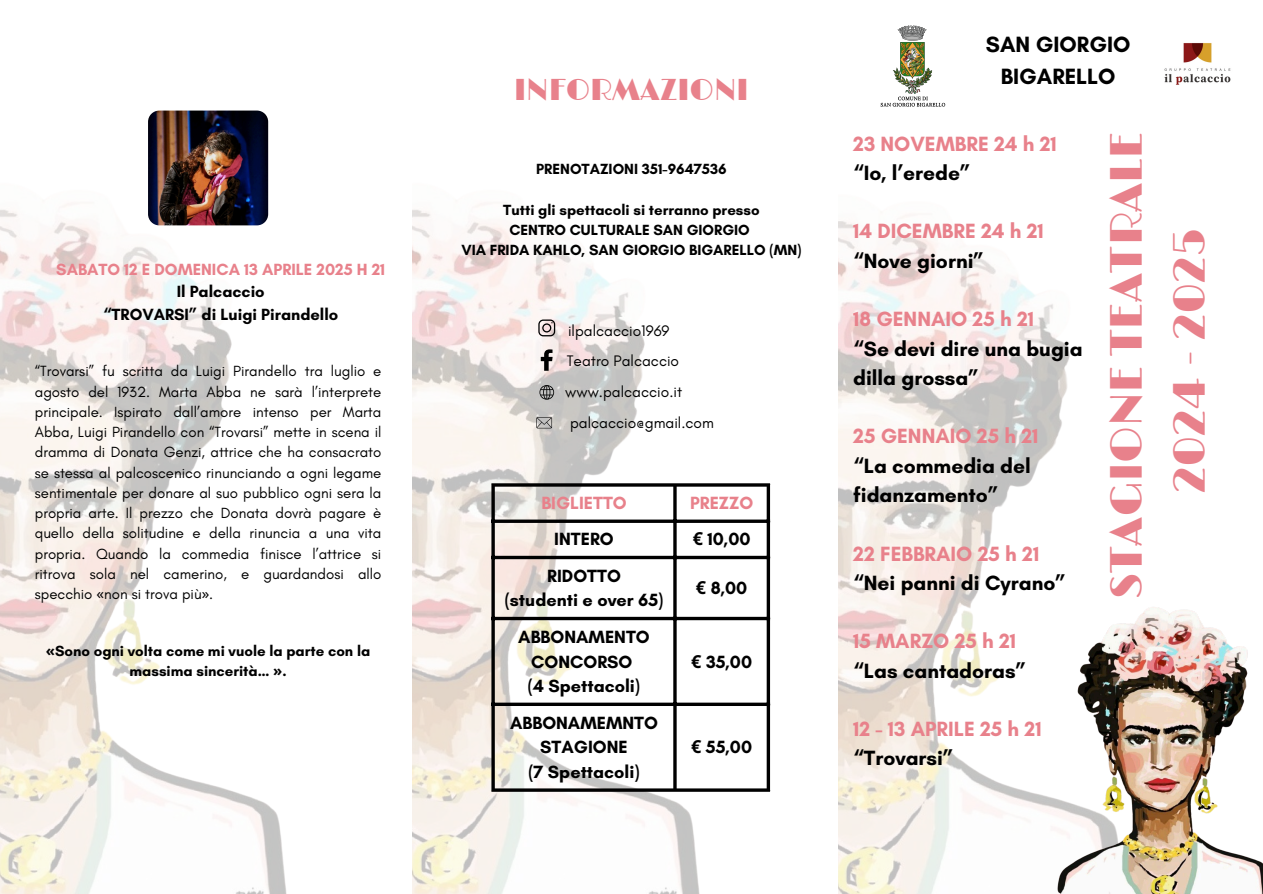
<style>
.page{position:relative;width:1263px;height:894px;background:#fff}
.page>*{position:absolute;margin:0;border:0;box-sizing:border-box;transform-origin:0 0}
.t1{font:45px/63px "Limelight";color:#e8818b;text-align:center}
.t2{font:30px "Limelight";color:#e8818b}
.t3{font:700 22.5px/31.5px "Glacial Indifference";color:#000;text-align:center}
.t4{font:700 21px/29.2px "Glacial Indifference";color:#000}
.t5{font:700 21px/29.2px "Glacial Indifference";color:#e8818b}
.t6{font:700 18px/24.8px "Glacial Indifference";color:#000;text-align:center}
.t7{font:700 18px "Glacial Indifference";color:#e8818b}
.t8{font:700 16.5px/22.5px "Glacial Indifference";color:#000;text-align:center}
.t9{font:15.45px "Glacial Indifference";color:#000}
.t10{font:15px/20.2px "Glacial Indifference";color:#000;text-align:justify}
.t11{font:700 15px/20.2px "Glacial Indifference";color:#000;text-align:center}
.s1{color:#e8818b}
.s2{font-family:"Noto Sans"}
.s3{color:#000}
</style>
<div class="page">
<img style="left:413px;top:203px;width:317px;height:690px">
<svg style="left:491px;top:486px;width:4px;height:302px"></svg>
<svg style="left:673px;top:486px;width:4px;height:302px"></svg>
<hr style="left:767px;top:486px;width:3px;height:302px;background:#000">
<hr style="left:491px;top:483px;width:279px;height:3px;background:#000">
<hr style="left:491px;top:519px;width:279px;height:3px;background:#000">
<svg style="left:491px;top:555px;width:276px;height:4px"></svg>
<svg style="left:491px;top:616px;width:276px;height:4px"></svg>
<hr style="left:491px;top:702px;width:279px;height:3px;background:#000">
<hr style="left:491px;top:788px;width:279px;height:3px;background:#000">
<img style="left:0;top:163px;width:287px;height:730px">
<img style="left:1164px;top:43px;width:67px;height:42px">
<img style="left:838px;top:215px;width:232px;height:678px">
<svg style="left:538px;top:319px;width:17px;height:17px"></svg>
<svg style="left:541px;top:349px;width:12px;height:21px"></svg>
<svg style="left:536px;top:417px;width:16px;height:11px"></svg>
<svg style="left:539px;top:385px;width:15px;height:14px"></svg>
<img style="left:1038px;top:598px;width:225px;height:295px">
<img style="left:880px;top:25px;width:66px;height:82px">
<img style="left:148px;top:110px;width:120px;height:115px;border-radius:11px">
<p class="t8" style="left:56px;top:257px;width:330px"><span class="s1">SABATO 12 E DOMENICA 13 APRILE 2025 H 21<br></span>Il Palcaccio<br>“TROVARSI” di Luigi Pirandello</p>
<p class="t10" style="left:35px;top:361px;width:348px">“Trovarsi” fu scritta da Luigi Pirandello tra luglio e agosto del 1932. Marta Abba ne sarà l’interprete principale. Ispirato dall’amore intenso per Marta Abba, Luigi Pirandello con “Trovarsi” mette in scena il dramma di Donata Genzi, attrice che ha consacrato se stessa al palcoscenico rinunciando a ogni legame sentimentale per donare al suo pubblico ogni sera la propria arte. Il prezzo che Donata dovrà pagare è quello della solitudine e della rinuncia a una vita propria. Quando la commedia finisce l’attrice si ritrova sola nel camerino, e guardandosi allo specchio <span class="s2">«</span>non si trova più<span class="s2">»</span>.</p>
<h4 class="t11" style="left:46px;top:640px;width:326px"><span class="s2">«</span>Sono ogni volta come mi vuole la parte con la massima sincerità… <span class="s2">»</span>.</h4>
<p class="t2" style="left:514px;top:73px;width:236px">INFORMAZIONI</p>
<p class="t11" style="left:536px;top:159px;width:192px">PRENOTAZIONI 351-9647536</p>
<p class="t11" style="left:461px;top:199px;width:342px">Tutti gli spettacoli si terranno presso<br>CENTRO CULTURALE SAN GIORGIO<br>VIA FRIDA KAHLO, SAN GIORGIO BIGARELLO (MN)</p>
<p class="t9" style="left:568px;top:321px;width:103px">ilpalcaccio1969</p>
<p class="t9" style="left:567px;top:351px;width:114px">Teatro Palcaccio</p>
<p class="t9" style="left:565px;top:382px;width:118px">www.palcaccio.it</p>
<p class="t9" style="left:570px;top:413px;width:145px">palcaccio@gmail.com</p>
<p class="t7" style="left:541px;top:492px;width:87px">BIGLIETTO</p>
<p class="t7" style="left:690px;top:492px;width:65px">PREZZO</p>
<h6 class="t6" style="left:554px;top:526px;width:61px">INTERO</h6>
<p class="t6" style="left:693px;top:526px;width:59px"><span class="s2">€</span> 10,00</p>
<h6 class="t6" style="left:547px;top:563px;width:75px">RIDOTTO</h6>
<h2 class="t6" style="left:505px;top:587px;width:160px">(studenti e over 65)</h2>
<h5 class="t6" style="left:696px;top:575px;width:53px"><span class="s2">€</span> 8,00</h5>
<h6 class="t6" style="left:518px;top:624px;width:133px">ABBONAMENTO</h6>
<p class="t6" style="left:531px;top:648px;width:103px">CONCORSO</p>
<p class="t6" style="left:528px;top:673px;width:114px">(4 Spettacoli)</p>
<p class="t6" style="left:510px;top:709px;width:149px">ABBONAMEMNTO<br>STAGIONE</p>
<p class="t6" style="left:528px;top:759px;width:113px">(7 Spettacoli)</p>
<p class="t6" style="left:691px;top:648px;width:62px"><span class="s2">€</span> 35,00</p>
<p class="t6" style="left:691px;top:734px;width:63px"><span class="s2">€</span> 55,00</p>
<p class="t3" style="left:986px;top:29px;width:146px">SAN GIORGIO<br>BIGARELLO</p>
<p class="t5" style="left:853px;top:129px;width:205px">23 NOVEMBRE 24 h 21 <span class="s3">“Io, l’erede”</span></p>
<p class="t5" style="left:853px;top:216px;width:192px">14 DICEMBRE 24 h 21 <span class="s3">“Nove giorni”</span></p>
<p class="t4" style="left:853px;top:304px;width:231px"><span class="s1">18 GENNAIO 25 h 21<br></span>“Se devi dire una bugia dilla grossa”</p>
<p class="t4" style="left:853px;top:421px;width:187px"><span class="s1">25 GENNAIO 25 h 21 </span>“La commedia del fidanzamento”</p>
<h3 class="t4" style="left:853px;top:538px;width:215px"><span class="s1">22 FEBBRAIO 25 h 21 </span>“Nei panni di Cyrano”</h3>
<h1 class="t4" style="left:853px;top:626px;width:175px"><span class="s1">15 MARZO 25 h 21 </span>“Las cantadoras”</h1>
<h4 class="t5" style="left:853px;top:714px;width:190px">12 - 13 APRILE 25 h 21 <span class="s3">“Trovarsi”</span></h4>
<p class="t1" style="left:1097px;top:599px;width:468px;rotate:-90deg">STAGIONE TEATRALE<br>2024 - 2025</p>
</div>
